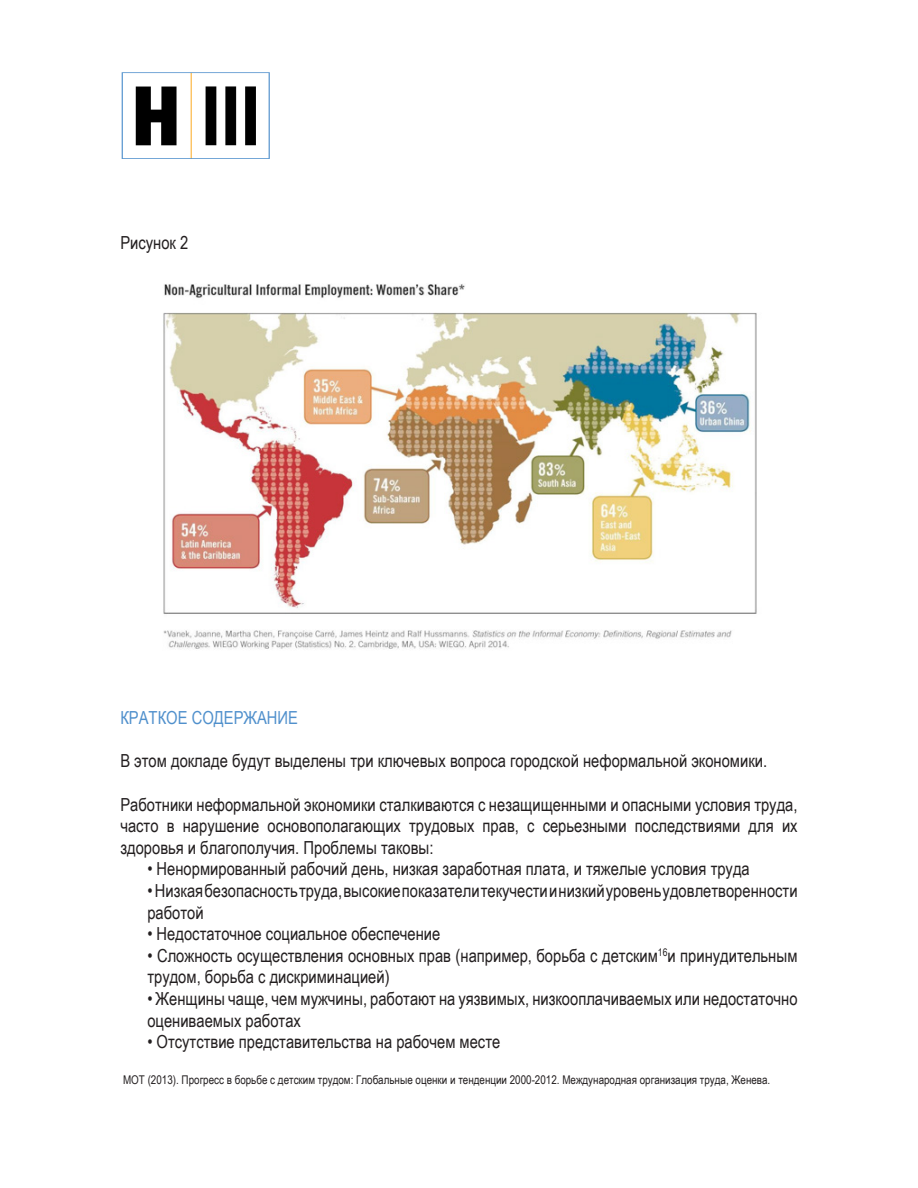
<style>
.page{position:relative;width:918px;height:1188px;background:#fff}
.page>*{position:absolute;margin:0;border:0;box-sizing:border-box;transform-origin:0 0}
.t1{font:18px/21.6px "Arial Narrow";color:#231f20}
.t2{font:18px "Arial Narrow";color:#5090cc}
.t3{font:12px "Arial Narrow";color:#231f20}
</style>
<div class="page">
<img style="left:121px;top:72px;width:149px;height:87px">
<img style="left:163px;top:284px;width:594px;height:365px">
<p class="t1" style="left:120px;top:231px;width:69px">Рисунок 2</p>
<p class="t2" style="left:120px;top:705px;width:179px">КРАТКОЕ СОДЕРЖАНИЕ</p>
<p class="t1" style="left:120px;top:749px;width:648px">В этом докладе будут выделены три ключевых вопроса городской неформальной экономики.</p>
<p class="t1" style="left:120px;top:793px;width:679px;text-align:justify">Работники неформальной экономики сталкиваются с незащищенными и опасными условия труда, часто в нарушение основополагающих трудовых прав, с серьезными последствиями для их здоровья и благополучия. Проблемы таковы:</p>
<p class="t1" style="left:147px;top:857px;width:604px">• Ненормированный рабочий день, низкая заработная плата, и тяжелые условия труда</p>
<p class="t1" style="left:147px;top:879px;width:652px">• Низкая безопасность труда, высокие показатели текучести и низкий уровень удовлетворенности работой</p>
<p class="t1" style="left:147px;top:922px;width:295px">• Недостаточное социальное обеспечение</p>
<p class="t1" style="left:147px;top:944px;width:652px">• Сложность осуществления основных прав (например, борьба с детским<sup>16</sup>и принудительным трудом, борьба с дискриминацией)</p>
<p class="t1" style="left:147px;top:987px;width:652px">• Женщины чаще, чем мужчины, работают на уязвимых, низкооплачиваемых или недостаточно оцениваемых работах</p>
<p class="t1" style="left:147px;top:1030px;width:354px">• Отсутствие представительства на рабочем месте</p>
<p class="t3" style="left:123px;top:1071px;width:649px">МОТ (2013). Прогресс в борьбе с детским трудом: Глобальные оценки и тенденции 2000-2012. Международная организация труда, Женева.</p>
</div>
